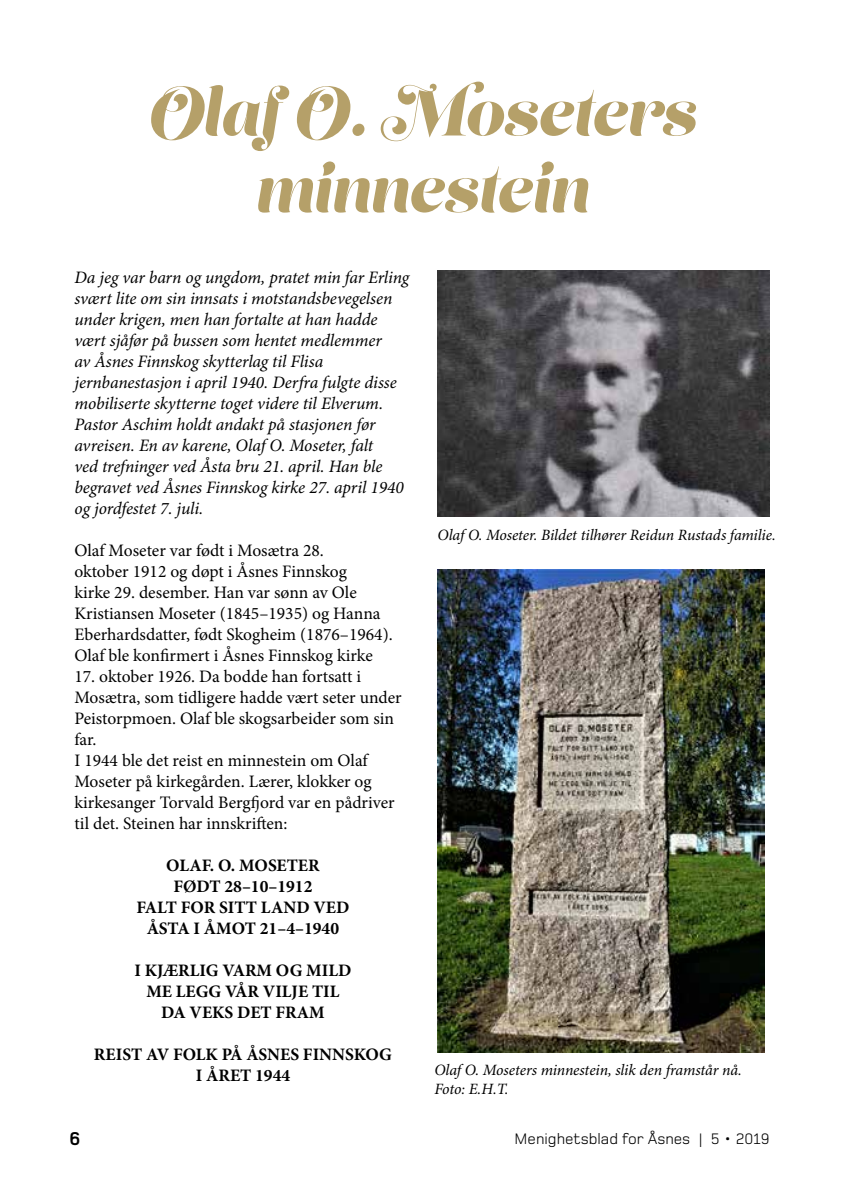
<style>
.page{position:relative;width:844px;height:1191px;background:#fff}
.page>*{position:absolute;margin:0;border:0;box-sizing:border-box;transform-origin:0 0}
.t1{font:63.88px/76.6px "Lust Script";color:#b5a069;text-align:center}
.t2{font:700 19.25px "Foundry Monoline";color:#000}
.t3{font:17.5px/21px "Minion Pro";color:#000}
.t4{font:italic 17.5px/21px "Minion Pro";letter-spacing:-.005em;color:#000}
.t5{font:700 17.5px/21px "Minion Pro";color:#000;text-align:center}
.t6{font:italic 15.75px/18.9px "Minion Pro";letter-spacing:-.005em;color:#000}
.t7{font:15.75px "Foundry Monoline";color:#000}
</style>
<div class="page">
<img style="left:437px;top:570px;width:327px;height:482px">
<img style="left:437px;top:270px;width:332px;height:247px">
<h1 class="t1" style="left:148px;top:80px;width:549px">Olaf O. Moseters minnestein</h1>
<p class="t4" style="left:74px;top:268px;width:336px">Da jeg var barn og ungdom, pratet min far Erling svært lite om sin innsats i motstandsbevegelsen under krigen, men han fortalte at han hadde vært sjåfør på bussen som hentet medlemmer<br>av Åsnes Finnskog skytterlag til Flisa jernbanestasjon i april 1940. Derfra fulgte disse mobiliserte skytterne toget videre til Elverum.<br>Pastor Aschim holdt andakt på stasjonen før avreisen. En av karene, Olaf O. Moseter, falt<br>ved trefninger ved Åsta bru 21. april. Han ble begravet ved Åsnes Finnskog kirke 27. april 1940 og jordfestet 7. juli.</p>
<p class="t3" style="left:74px;top:540px;width:319px">Olaf Moseter var født i Mosætra 28.<br>oktober 1912 og døpt i Åsnes Finnskog<br>kirke 29. desember. Han var sønn av Ole Kristiansen Moseter (1845–1935) og Hanna Eberhardsdatter, født Skogheim (1876–1964).<br>Olaf ble konfirmert i Åsnes Finnskog kirke</p>
<p class="t3" style="left:74px;top:666px;width:328px">17. oktober 1926. Da bodde han fortsatt i Mosætra, som tidligere hadde vært seter under Peistorpmoen. Olaf ble skogsarbeider som sin far.<br>I 1944 ble det reist en minnestein om Olaf Moseter på kirkegården. Lærer, klokker og kirkesanger Torvald Bergfjord var en pådriver til det. Steinen har innskriften:</p>
<p class="t5" style="left:136px;top:856px;width:214px">OLAF. O. MOSETER<br>FØDT 28–10–1912<br>FALT FOR SITT LAND VED<br>ÅSTA I ÅMOT 21–4–1940</p>
<p class="t5" style="left:134px;top:961px;width:218px">I KJÆRLIG VARM OG MILD<br>ME LEGG VÅR VILJE TIL<br>DA VEKS DET FRAM</p>
<p class="t5" style="left:94px;top:1045px;width:299px">REIST AV FOLK PÅ ÅSNES FINNSKOG<br>I ÅRET 1944</p>
<p class="t6" style="left:437px;top:526px;width:339px">Olaf O. Moseter. Bildet tilhører Reidun Rustads familie.</p>
<p class="t6" style="left:434px;top:1061px;width:309px">Olaf O. Moseters minnestein, slik den framstår nå.<br>Foto: E.H.T.</p>
<p class="t2" style="left:69px;top:1128px;width:12px">6</p>
<p class="t7" style="left:514px;top:1130px;width:256px">Menighetsblad for Åsnes | 5 • 2019</p>
</div>
